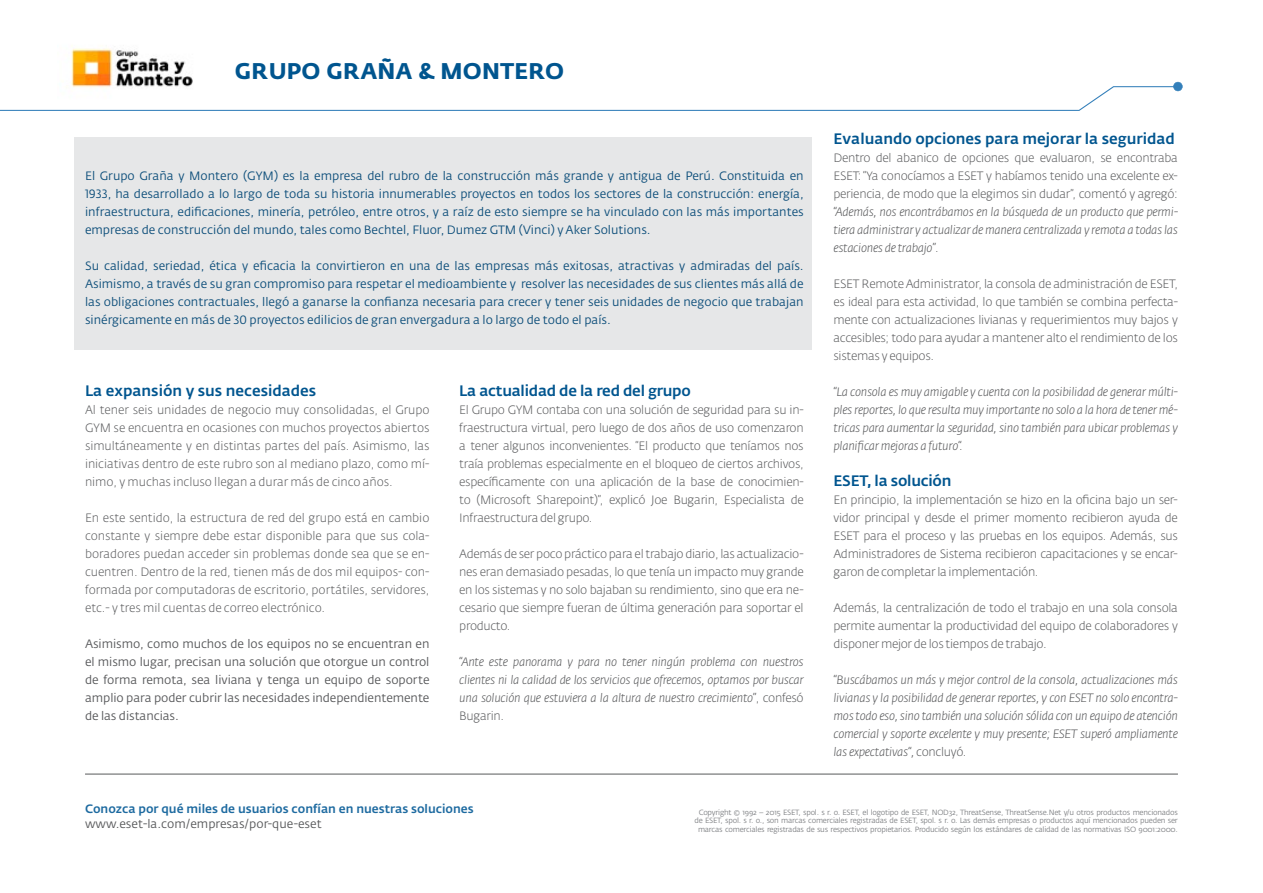
<style>
.page{position:relative;width:1263px;height:893px;background:#fff}
.page>*{position:absolute;margin:0;border:0;box-sizing:border-box;transform-origin:0 0}
.t1{font:700 22.5px "Fedra Sans Alt Pro";letter-spacing:.01em;color:#00558f}
.t2{font:500 15px "Fedra Sans Alt Pro";color:#00558f}
.t3{font:300 12px/18px "Fedra Sans Alt Pro";letter-spacing:-.025em;color:#58595b;text-align:justify}
.t4{font:italic 300 12px/18px "Fedra Sans Alt Pro";letter-spacing:-.025em;color:#58595b;text-align:justify}
.t5{font:12px/18px "Fedra Sans Alt Pro";color:#0e4f7b;text-align:justify}
.t6{font:12px/18px "Fedra Sans Alt Pro";letter-spacing:-.005em;color:#58595b;text-align:justify}
.t7{font:500 12px "Fedra Sans Alt Pro";color:#1d6aa0}
.t8{font:7.5px/8.2px "Fedra Sans Alt Pro";letter-spacing:-.03em;color:#808285}
.s1{font-style:normal}
</style>
<div class="page">
<div style="left:74px;top:138px;width:738px;height:212px;background:#e6e7e8"></div>
<hr style="left:85px;top:774px;width:1093px;height:1px;background:#58595b">
<svg style="left:0;top:82px;width:1182px;height:29px"></svg>
<img style="left:58px;top:48px;width:143px;height:55px">
<h1 class="t1" style="left:235px;top:57px;width:331px">GRUPO GRAÑA &amp; MONTERO</h1>
<p class="t5" style="left:85px;top:167px;width:720px">El Grupo Graña y Montero (GYM) es la empresa del rubro de la construcción más grande y antigua de Perú. Constituida en 1933, ha desarrollado a lo largo de toda su historia innumerables proyectos en todos los sectores de la construcción: energía, infraestructura, edificaciones, minería, petróleo, entre otros, y a raíz de esto siempre se ha vinculado con las más importantes empresas de construcción del mundo, tales como Bechtel, Fluor, Dumez GTM (Vinci) y Aker Solutions.</p>
<p class="t5" style="left:85px;top:257px;width:720px">Su calidad, seriedad, ética y eficacia la convirtieron en una de las empresas más exitosas, atractivas y admiradas del país.<br>Asimismo, a través de su gran compromiso para respetar el medioambiente y resolver las necesidades de sus clientes más allá de las obligaciones contractuales, llegó a ganarse la confianza necesaria para crecer y tener seis unidades de negocio que trabajan sinérgicamente en más de 30 proyectos edilicios de gran envergadura a lo largo de todo el país.</p>
<p class="t2" style="left:85px;top:381px;width:233px">La expansión y sus necesidades</p>
<p class="t3" style="left:85px;top:401px;width:346px">Al tener seis unidades de negocio muy consolidadas, el Grupo GYM se encuentra en ocasiones con muchos proyectos abiertos simultáneamente y en distintas partes del país. Asimismo, las iniciativas dentro de este rubro son al mediano plazo, como mí&shy;nimo, y muchas incluso llegan a durar más de cinco años.</p>
<p class="t3" style="left:85px;top:509px;width:346px">En este sentido, la estructura de red del grupo está en cambio constante y siempre debe estar disponible para que sus cola&shy;boradores puedan acceder sin problemas donde sea que se en&shy;cuentren. Dentro de la red, tienen más de dos mil equipos- con&shy;formada por computadoras de escritorio, portátiles, servidores, etc.- y tres mil cuentas de correo electrónico.</p>
<p class="t6" style="left:85px;top:635px;width:346px">Asimismo, como muchos de los equipos no se encuentran en el mismo lugar, precisan una solución que otorgue un control de forma remota, sea liviana y tenga un equipo de soporte amplio para poder cubrir las necesidades independientemente de las distancias.</p>
<p class="t2" style="left:459px;top:381px;width:233px">La actualidad de la red del grupo</p>
<p class="t3" style="left:459px;top:401px;width:346px">El Grupo GYM contaba con una solución de seguridad para su in&shy;fraestructura virtual, pero luego de dos años de uso comenzaron a tener algunos inconvenientes. “El producto que teníamos nos traía problemas especialmente en el bloqueo de ciertos archivos, específicamente con una aplicación de la base de conocimien&shy;to (Microsoft Sharepoint)”, explicó Joe Bugarin, Especialista de Infraestructura del grupo.</p>
<p class="t3" style="left:459px;top:545px;width:346px">Además de ser poco práctico para el trabajo diario, las actualizacio&shy;nes eran demasiado pesadas, lo que tenía un impacto muy grande en los sistemas y no solo bajaban su rendimiento, sino que era ne&shy;cesario que siempre fueran de última generación para soportar el producto.</p>
<p class="t4" style="left:459px;top:653px;width:346px">“Ante este panorama y para no tener ningún problema con nuestros clientes ni la calidad de los servicios que ofrecemos, optamos por buscar una solución que estuviera a la altura de nuestro crecimiento”<span class="s1">, confesó Bugarin.</span></p>
<p class="t2" style="left:833px;top:129px;width:343px">Evaluando opciones para mejorar la seguridad</p>
<p class="t3" style="left:833px;top:149px;width:346px">Dentro del abanico de opciones que evaluaron, se encontraba ESET: “Ya conocíamos a ESET y habíamos tenido una excelente ex&shy;periencia, de modo que la elegimos sin dudar”, comentó y agregó:</p>
<p class="t4" style="left:833px;top:203px;width:346px">“Además, nos encontrábamos en la búsqueda de un producto que permi&shy;tiera administrar y actualizar de manera centralizada y remota a todas las estaciones de trabajo”.</p>
<p class="t3" style="left:833px;top:275px;width:346px">ESET Remote Administrator, la consola de administración de ESET, es ideal para esta actividad, lo que también se combina perfecta&shy;mente con actualizaciones livianas y requerimientos muy bajos y accesibles; todo para ayudar a mantener alto el rendimiento de los sistemas y equipos.</p>
<p class="t4" style="left:833px;top:383px;width:346px">“La consola es muy amigable y cuenta con la posibilidad de generar múlti&shy;ples reportes, lo que resulta muy importante no solo a la hora de tener mé&shy;tricas para aumentar la seguridad, sino también para ubicar problemas y planificar mejoras a futuro“.</p>
<p class="t2" style="left:833px;top:471px;width:119px">ESET, la solución</p>
<p class="t3" style="left:833px;top:491px;width:346px">En principio, la implementación se hizo en la oficina bajo un ser&shy;vidor principal y desde el primer momento recibieron ayuda de ESET para el proceso y las pruebas en los equipos. Además, sus Administradores de Sistema recibieron capacitaciones y se encar&shy;garon de completar la implementación.</p>
<p class="t3" style="left:833px;top:599px;width:346px">Además, la centralización de todo el trabajo en una sola consola permite aumentar la productividad del equipo de colaboradores y disponer mejor de los tiempos de trabajo.</p>
<p class="t4" style="left:833px;top:671px;width:346px">“Buscábamos un más y mejor control de la consola, actualizaciones más livianas y la posibilidad de generar reportes, y con ESET no solo encontra&shy;mos todo eso, sino también una solución sólida con un equipo de atención comercial y soporte excelente y muy presente; ESET superó ampliamente las expectativas“, <span class="s1">concluyó.</span></p>
<p class="t7" style="left:85px;top:801px;width:390px">Conozca por qué miles de usuarios confían en nuestras soluciones</p>
<p class="t6" style="left:85px;top:815px;width:238px">www.eset-la.com/empresas/por-que-eset</p>
<p class="t8" style="left:699px;top:808px;width:90px">Copyright © 1992 – 2015 ESET</p>
<p class="t8" style="left:798px;top:808px;width:49px">, spol. s r. o. ESET</p>
<p class="t8" style="left:858px;top:808px;width:59px">, el logotipo de ESET</p>
<p class="t8" style="left:927px;top:808px;width:252px">, NOD32, ThreatSense, ThreatSense.Net y/u otros productos mencionados</p>
<p class="t8" style="left:694px;top:816px;width:16px">de ESET</p>
<p class="t8" style="left:721px;top:816px;width:185px">, spol. s r. o., son marcas comerciales registradas de ESET</p>
<p class="t8" style="left:698px;top:816px;width:481px;text-indent:218px">, spol. s r. o. Las demás empresas o productos aquí mencionados pueden ser marcas comerciales registradas de sus respectivos propietarios. Producido según los estándares de calidad de las normativas ISO</p>
<p class="t8" style="left:1138px;top:825px;width:41px">9001:2000.</p>
</div>
